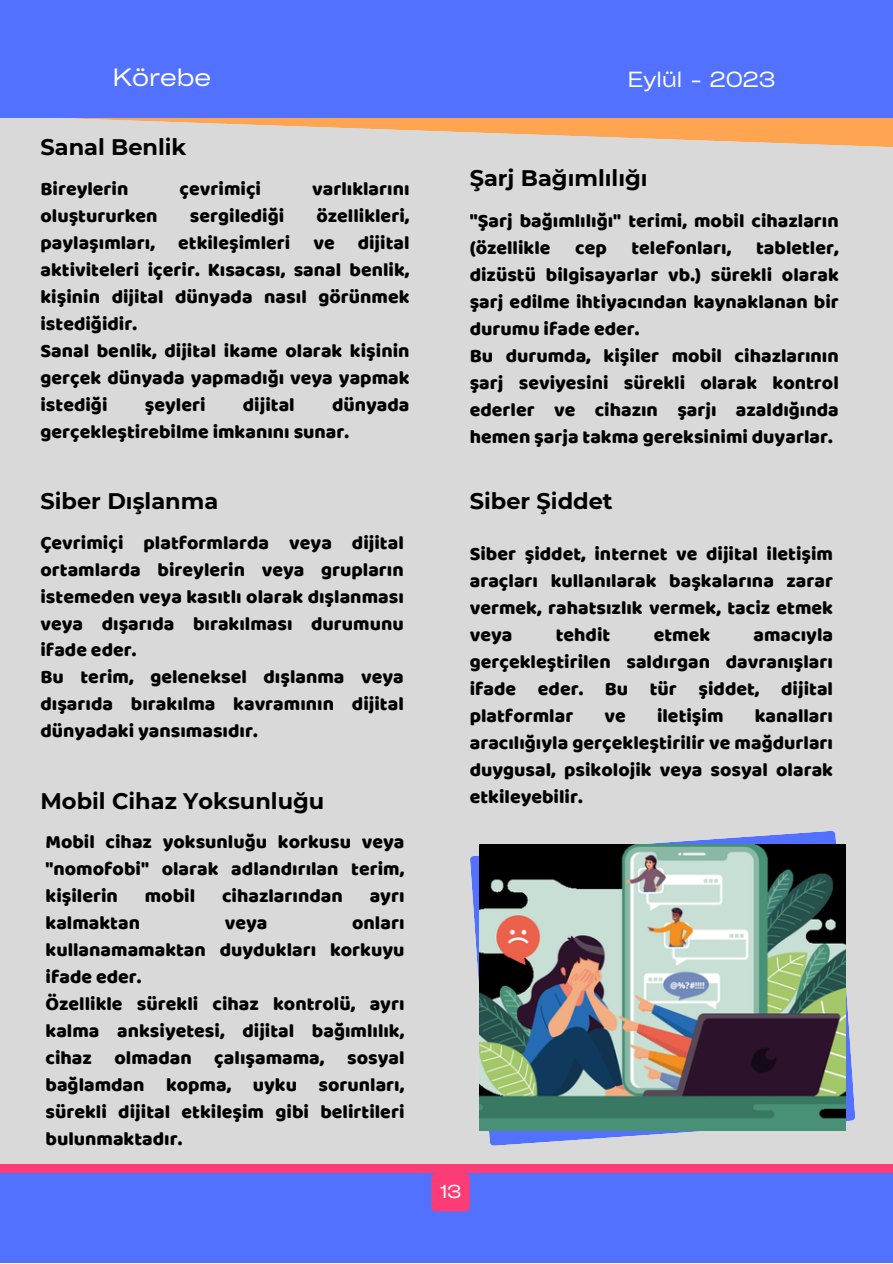
<style>
.page{position:relative;width:893px;height:1264px;background:#fff}
.page>*{position:absolute;margin:0;border:0;box-sizing:border-box;transform-origin:0 0}
.t1{font:expanded 24px "Cy Grotesk";color:#fff}
.t2{font:700 22.5px "Montserrat";color:#000}
.t3{font:expanded 21px "Cy Grotesk";color:#fff}
.t4{font:19.5px/27px "Baloo";color:#000;text-align:justify}
.t5{font:expanded 18px "Cy Grotesk";color:#fff}
</style>
<div class="page">
<div style="left:0;top:0;width:892px;height:1262px;background:#d9d9d9"></div>
<svg style="left:470px;top:831px;width:385px;height:314px"></svg>
<img style="left:480px;top:845px;width:365px;height:285px">
<svg style="left:69px;top:118px;width:823px;height:29px"></svg>
<div style="left:0;top:0;width:892px;height:118px;background:#5271ff"></div>
<div style="left:0;top:1164px;width:892px;height:98px;background:#fd3c76"></div>
<div style="left:0;top:1173px;width:892px;height:89px;background:#5271ff"></div>
<div style="left:431px;top:1173px;width:38px;height:38px;background:#fd3c76;border-radius:4px"></div>
<p class="t1" style="left:113px;top:62px;width:100px">Körebe</p>
<p class="t2" style="left:40px;top:133px;width:147px">Sanal Benlik</p>
<p class="t4" style="left:40px;top:174px;width:89px">Bireylerin</p>
<p class="t4" style="left:179px;top:174px;width:83px">çevrimiçi</p>
<p class="t4" style="left:312px;top:174px;width:99px">varlıklarını</p>
<p class="t4" style="left:40px;top:201px;width:119px">oluştururken</p>
<p class="t4" style="left:190px;top:201px;width:96px">sergilediği</p>
<p class="t4" style="left:40px;top:201px;width:370px;text-indent:276px">özellikleri, paylaşımları, etkileşimleri ve dijital aktiviteleri içerir. Kısacası, sanal benlik, kişinin dijital dünyada nasıl görünmek istediğidir.</p>
<p class="t4" style="left:40px;top:336px;width:370px">Sanal benlik, dijital ikame olarak kişinin gerçek dünyada yapmadığı veya yapmak istediği</p>
<p class="t4" style="left:40px;top:390px;width:370px;text-indent:291px">dünyada gerçekleştirebilme imkanını sunar.</p>
<p class="t4" style="left:145px;top:390px;width:62px">şeyleri</p>
<p class="t4" style="left:243px;top:390px;width:53px">dijital</p>
<p class="t2" style="left:40px;top:487px;width:179px">Siber Dışlanma</p>
<p class="t4" style="left:40px;top:528px;width:365px">Çevrimiçi platformlarda veya dijital ortamlarda bireylerin veya grupların istemeden veya kasıtlı olarak dışlanması veya dışarıda bırakılması durumunu ifade eder.</p>
<p class="t4" style="left:40px;top:663px;width:365px">Bu terim, geleneksel dışlanma veya dışarıda bırakılma kavramının dijital dünyadaki yansımasıdır.</p>
<p class="t2" style="left:40px;top:786px;width:285px">Mobil Cihaz Yoksunluğu</p>
<p class="t4" style="left:46px;top:828px;width:360px">Mobil cihaz yoksunluğu korkusu veya "nomofobi" olarak adlandırılan terim, kişilerin</p>
<p class="t4" style="left:145px;top:882px;width:52px">mobil</p>
<p class="t4" style="left:222px;top:882px;width:122px">cihazlarından</p>
<p class="t4" style="left:369px;top:882px;width:36px">ayrı</p>
<p class="t4" style="left:46px;top:909px;width:360px;text-indent:306px">onları kullanamamaktan duydukları korkuyu ifade eder.</p>
<p class="t4" style="left:46px;top:989px;width:360px">Özellikle sürekli cihaz kontrolü, ayrı kalma anksiyetesi, dijital bağımlılık, cihaz olmadan çalışamama, sosyal bağlamdan kopma, uyku sorunları, sürekli dijital etkileşim gibi belirtileri bulunmaktadır.</p>
<p class="t4" style="left:46px;top:909px;width:96px">kalmaktan</p>
<p class="t4" style="left:225px;top:909px;width:44px">veya</p>
<p class="t3" style="left:627px;top:66px;width:149px">Eylül - 2023</p>
<p class="t2" style="left:469px;top:164px;width:179px">Şarj Bağımlılığı</p>
<p class="t4" style="left:469px;top:207px;width:370px">"Şarj bağımlılığı" terimi, mobil cihazların (özellikle</p>
<p class="t4" style="left:575px;top:233px;width:33px">cep</p>
<p class="t4" style="left:631px;top:233px;width:102px">telefonları,</p>
<p class="t4" style="left:469px;top:233px;width:370px;text-indent:286px">tabletler, dizüstü bilgisayarlar vb.) sürekli olarak şarj edilme ihtiyacından kaynaklanan bir durumu ifade eder.</p>
<p class="t4" style="left:469px;top:341px;width:370px">Bu durumda, kişiler mobil cihazlarının şarj seviyesini sürekli olarak kontrol ederler ve cihazın şarjı azaldığında hemen şarja takma gereksinimi duyarlar.</p>
<p class="t2" style="left:469px;top:487px;width:144px">Siber Şiddet</p>
<p class="t4" style="left:469px;top:540px;width:365px">Siber şiddet, internet ve dijital iletişim araçları kullanılarak başkalarına zarar vermek, rahatsızlık vermek, taciz etmek veya</p>
<p class="t4" style="left:555px;top:621px;width:56px">tehdit</p>
<p class="t4" style="left:653px;top:621px;width:58px">etmek</p>
<p class="t4" style="left:469px;top:621px;width:365px;text-indent:284px">amacıyla gerçekleştirilen saldırgan davranışları ifade eder. Bu tür şiddet, dijital platformlar</p>
<p class="t4" style="left:604px;top:702px;width:23px">ve</p>
<p class="t4" style="left:657px;top:702px;width:68px">iletişim</p>
<p class="t4" style="left:469px;top:702px;width:365px;text-indent:285px">kanalları aracılığıyla gerçekleştirilir ve mağdurları duygusal, psikolojik veya sosyal olarak etkileyebilir.</p>
<p class="t5" style="left:440px;top:1179px;width:23px">13</p>
</div>
